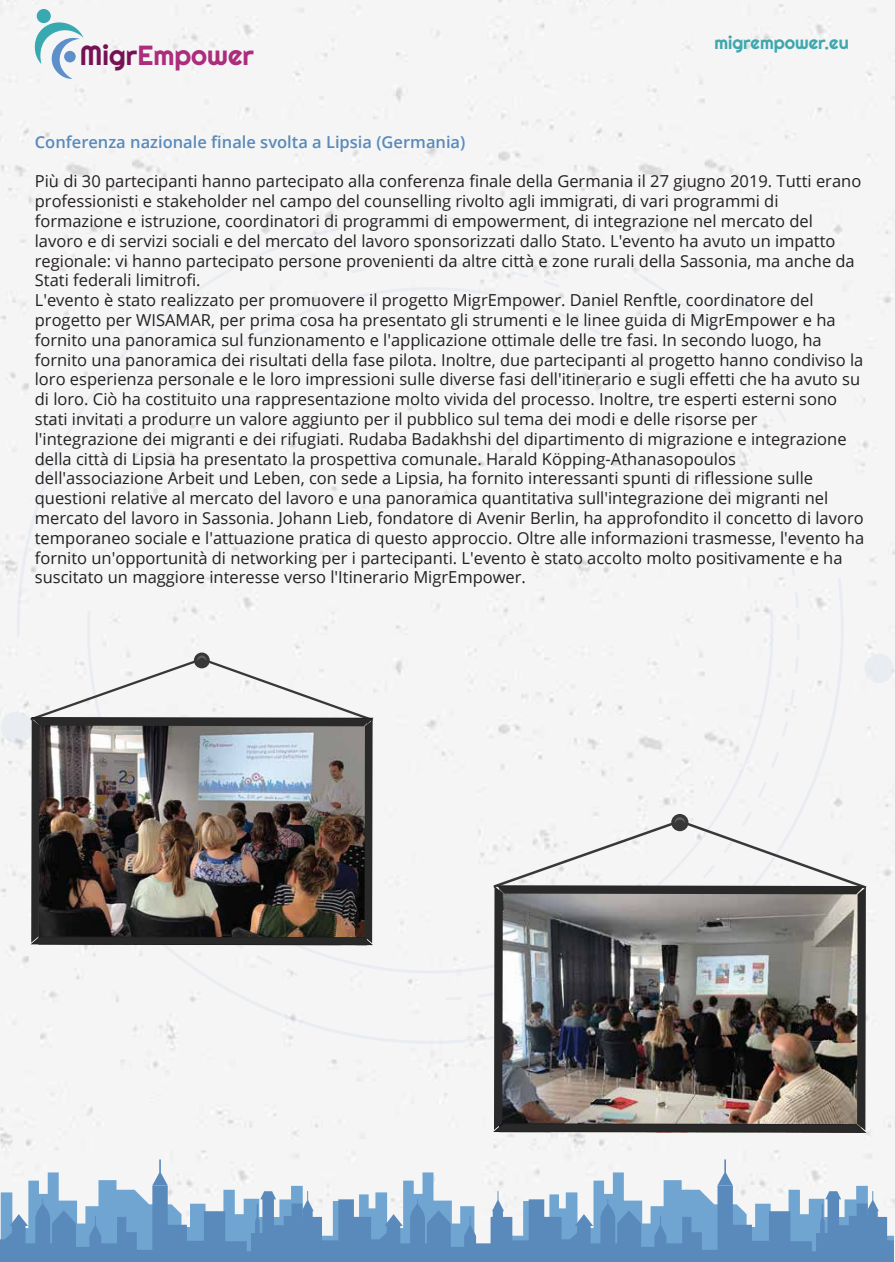
<style>
.page{position:relative;width:895px;height:1262px;background:#f5f5f5}
.page>*{position:absolute;margin:0;border:0;box-sizing:border-box;transform-origin:0 0}
.t1{font:27.6px "Righteous";color:#ad2c7b}
.t2{font:18px "Righteous";color:#3ea8ae}
.t3{font:16.5px/19.8px "Open Sans";color:#231f20}
.t4{font:600 16.5px "Open Sans";color:#598abb}
.s1{color:#761253}
</style>
<div class="page">
<svg style="left:1px;top:1159px;width:893px;height:103px"></svg>
<div style="left:17px;top:217px;width:452px;height:421px;background:#f5f5f5"></div>
<div style="left:56px;top:577px;width:797px;height:467px;background:#f5f5f5"></div>
<div style="left:129px;top:252px;width:523px;height:215px;background:#f5f5f5"></div>
<svg style="left:719px;top:448px;width:13px;height:19px"></svg>
<div style="left:277px;top:611px;width:500px;height:390px;background:#f5f5f5"></div>
<svg style="left:286px;top:969px;width:12px;height:7px"></svg>
<svg style="left:257px;top:955px;width:15px;height:10px"></svg>
<svg style="left:135px;top:397px;width:12px;height:14px"></svg>
<svg style="left:178px;top:350px;width:14px;height:13px"></svg>
<svg style="left:155px;top:373px;width:13px;height:13px"></svg>
<svg style="left:203px;top:332px;width:11px;height:10px"></svg>
<svg style="left:351px;top:268px;width:15px;height:5px"></svg>
<svg style="left:446px;top:997px;width:16px;height:3px"></svg>
<svg style="left:116px;top:423px;width:11px;height:15px"></svg>
<svg style="left:100px;top:451px;width:10px;height:16px"></svg>
<svg style="left:68px;top:542px;width:6px;height:16px"></svg>
<svg style="left:87px;top:480px;width:9px;height:16px"></svg>
<svg style="left:76px;top:510px;width:8px;height:17px"></svg>
<svg style="left:781px;top:721px;width:7px;height:16px"></svg>
<svg style="left:758px;top:467px;width:10px;height:16px"></svg>
<div style="left:632px;top:271px;width:155px;height:155px;background:#f5f5f5"></div>
<svg style="left:415px;top:262px;width:16px;height:3px"></svg>
<svg style="left:382px;top:263px;width:17px;height:5px"></svg>
<svg style="left:447px;top:262px;width:17px;height:4px"></svg>
<svg style="left:543px;top:280px;width:16px;height:8px"></svg>
<svg style="left:512px;top:271px;width:16px;height:7px"></svg>
<svg style="left:480px;top:265px;width:16px;height:6px"></svg>
<svg style="left:743px;top:438px;width:10px;height:16px"></svg>
<svg style="left:757px;top:782px;width:10px;height:16px"></svg>
<svg style="left:790px;top:559px;width:5px;height:17px"></svg>
<svg style="left:771px;top:752px;width:8px;height:16px"></svg>
<svg style="left:772px;top:497px;width:8px;height:16px"></svg>
<svg style="left:782px;top:527px;width:7px;height:17px"></svg>
<svg style="left:795px;top:591px;width:4px;height:17px"></svg>
<svg style="left:789px;top:689px;width:6px;height:16px"></svg>
<svg style="left:794px;top:657px;width:5px;height:16px"></svg>
<svg style="left:797px;top:624px;width:3px;height:16px"></svg>
<div style="left:864px;top:654px;width:30px;height:29px;background:#e9edf1;border-radius:50%"></div>
<div style="left:739px;top:296px;width:18px;height:17px;background:#e9edf1;border-radius:50%"></div>
<div style="left:1px;top:711px;width:32px;height:32px;background:#e9edf1;border-radius:50%"></div>
<svg style="left:33px;top:17px;width:51px;height:62px"></svg>
<div style="left:37px;top:9px;width:14px;height:14px;background:#38a9b0;border-radius:50%"></div>
<img style="left:30px;top:611px;width:343px;height:338px">
<img style="left:478px;top:811px;width:388px;height:322px">
<h1 class="t1" style="left:80px;top:38px;width:176px"><span class="s1">Migr</span>Empower</h1>
<p class="t2" style="left:714px;top:32px;width:136px">migrempower.eu</p>
<p class="t4" style="left:35px;top:130px;width:432px">Conferenza nazionale finale svolta a Lipsia (Germania)</p>
<p class="t3" style="left:35px;top:171px;width:831px">Più di 30 partecipanti hanno partecipato alla conferenza finale della Germania il 27 giugno 2019. Tutti erano professionisti e stakeholder nel campo del counselling rivolto agli immigrati, di vari programmi di formazione e istruzione, coordinatori di programmi di empowerment, di integrazione nel mercato del lavoro e di servizi sociali e del mercato del lavoro sponsorizzati dallo Stato. L'evento ha avuto un impatto regionale: vi hanno partecipato persone provenienti da altre città e zone rurali della Sassonia, ma anche da Stati federali limitrofi.<br>L'evento è stato realizzato per promuovere il progetto MigrEmpower. Daniel Renftle, coordinatore del progetto per WISAMAR, per prima cosa ha presentato gli strumenti e le linee guida di MigrEmpower e ha fornito una panoramica sul funzionamento e l'applicazione ottimale delle tre fasi. In secondo luogo, ha fornito una panoramica dei risultati della fase pilota. Inoltre, due partecipanti al progetto hanno condiviso la loro esperienza personale e le loro impressioni sulle diverse fasi dell'itinerario e sugli effetti che ha avuto su di loro. Ciò ha costituito una rappresentazione molto vivida del processo. Inoltre, tre esperti esterni sono stati invitati a produrre un valore aggiunto per il pubblico sul tema dei modi e delle risorse per l'integrazione dei migranti e dei rifugiati. Rudaba Badakhshi del dipartimento di migrazione e integrazione della città di Lipsia ha presentato la prospettiva comunale. Harald Köpping-Athanasopoulos dell'associazione Arbeit und Leben, con sede a Lipsia, ha fornito interessanti spunti di riflessione sulle questioni relative al mercato del lavoro e una panoramica quantitativa sull'integrazione dei migranti nel mercato del lavoro in Sassonia. Johann Lieb, fondatore di Avenir Berlin, ha approfondito il concetto di lavoro temporaneo sociale e l'attuazione pratica di questo approccio. Oltre alle informazioni trasmesse, l'evento ha fornito un'opportunità di networking per i partecipanti. L'evento è stato accolto molto positivamente e ha suscitato un maggiore interesse verso l'Itinerario MigrEmpower.</p>
</div>
